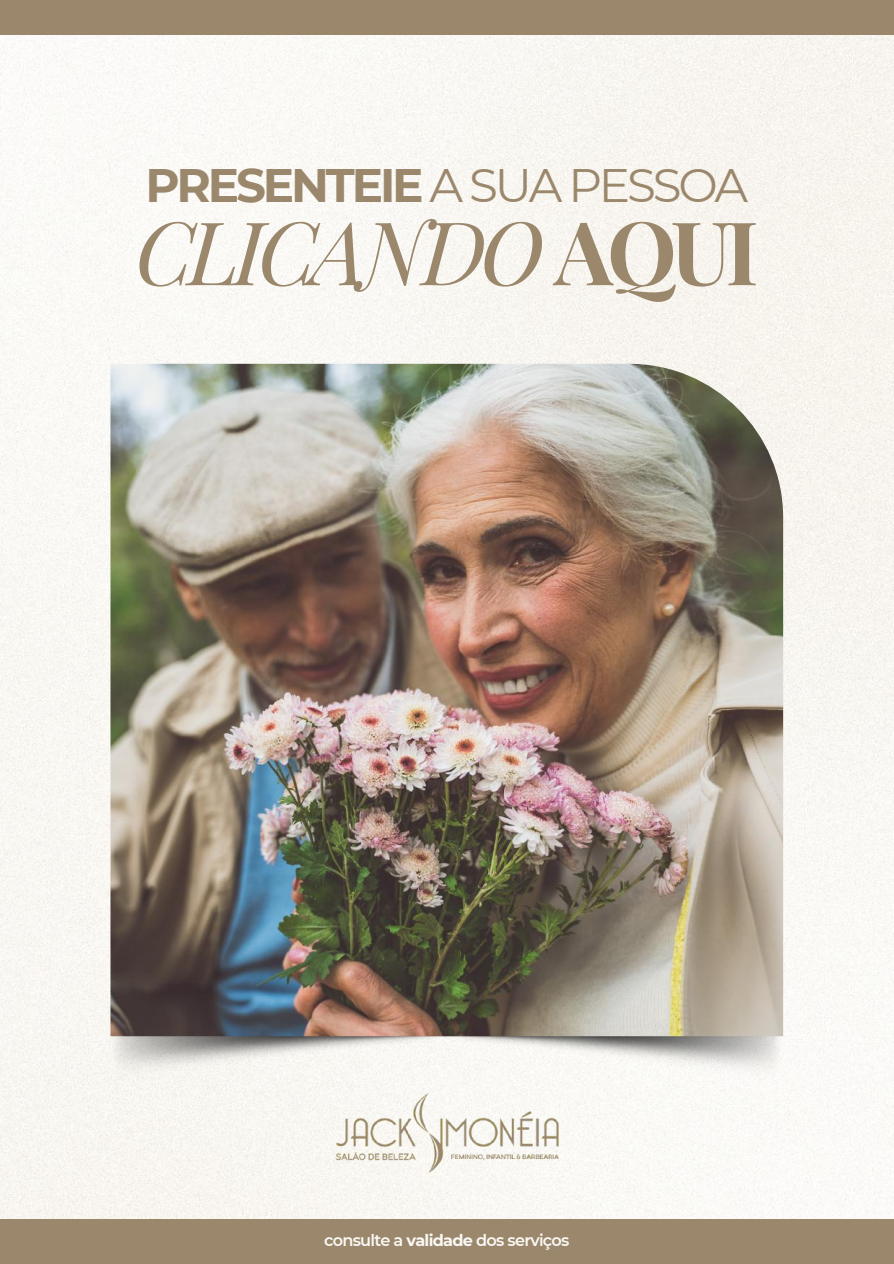
<style>
.page{position:relative;width:894px;height:1264px;background:#fff}
.page>*{position:absolute;margin:0;border:0;box-sizing:border-box;transform-origin:0 0}
.t1{font:italic 88.05px "Playfair Display";letter-spacing:-.07em;color:#9b886c}
.t2{font:700 46.95px "Montserrat";letter-spacing:-.07em;color:#9b886c}
.t3{font:600 16.05px "Montserrat";letter-spacing:-.045em;color:#faf8f5}
.s1{font-weight:400}
.s2{font-weight:700;font-style:normal}
.s3{font-weight:700}
</style>
<div class="page">
<div style="left:0;top:35px;width:893px;height:1184px;background:#f9f7f3"></div>
<img style="left:109px;top:1014px;width:675px;height:72px">
<img style="left:110px;top:364px;width:673px;height:672px">
<img style="left:333px;top:1090px;width:227px;height:84px">
<div style="left:0;top:0;width:893px;height:35px;background:#9b886c"></div>
<div style="left:0;top:1219px;width:893px;height:44px;background:#9b886c"></div>
<h2 class="t2" style="left:145px;top:157px;width:604px">PRESENTEIE <span class="s1">A SUA PESSOA</span></h2>
<h1 class="t1" style="left:135px;top:190px;width:625px">CLICANDO <span class="s2">AQUI</span></h1>
<p class="t3" style="left:324px;top:1230px;width:247px">consulte a <span class="s3">validade</span> dos serviços</p>
</div>
